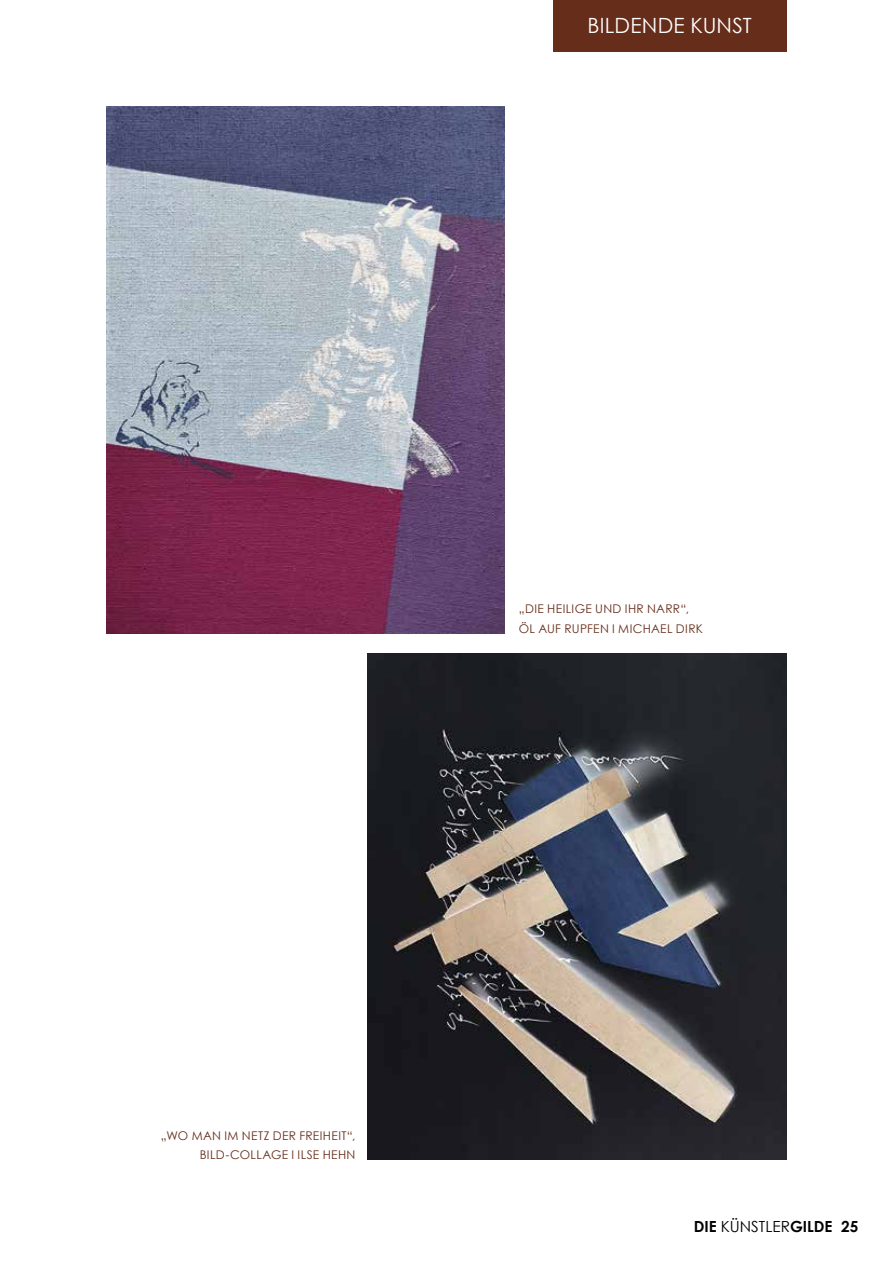
<style>
.page{position:relative;width:893px;height:1263px;background:#fff}
.page>*{position:absolute;margin:0;border:0;box-sizing:border-box;transform-origin:0 0}
.t1{font:21px "Century Gothic";letter-spacing:.01em;color:#fff}
.t2{font:700 15.3px "Century Gothic";color:#000}
.t3{font:12px/19.5px "Century Gothic";letter-spacing:.03em;color:#662d1a;text-align:right}
.s1{font-weight:400}
</style>
<div class="page">
<div style="left:553px;top:0;width:234px;height:51px;background:#662d1a"></div>
<img style="left:367px;top:653px;width:420px;height:506px">
<img style="left:106px;top:106px;width:399px;height:527px">
<h1 class="t1" style="left:588px;top:10px;width:166px">BILDENDE KUNST</h1>
<p class="t3" style="left:519px;top:599px;width:186px;text-align:left">„DIE HEILIGE UND IHR NARR“,<br>ÖL AUF RUPFEN I MICHAEL DIRK</p>
<p class="t3" style="left:161px;top:1126px;width:196px">„WO MAN IM NETZ DER FREIHEIT“,<br>BILD-COLLAGE I ILSE HEHN</p>
<p class="t2" style="left:694px;top:1215px;width:166px">DIE <span class="s1">KÜNSTLER</span>GILDE 25</p>
</div>
